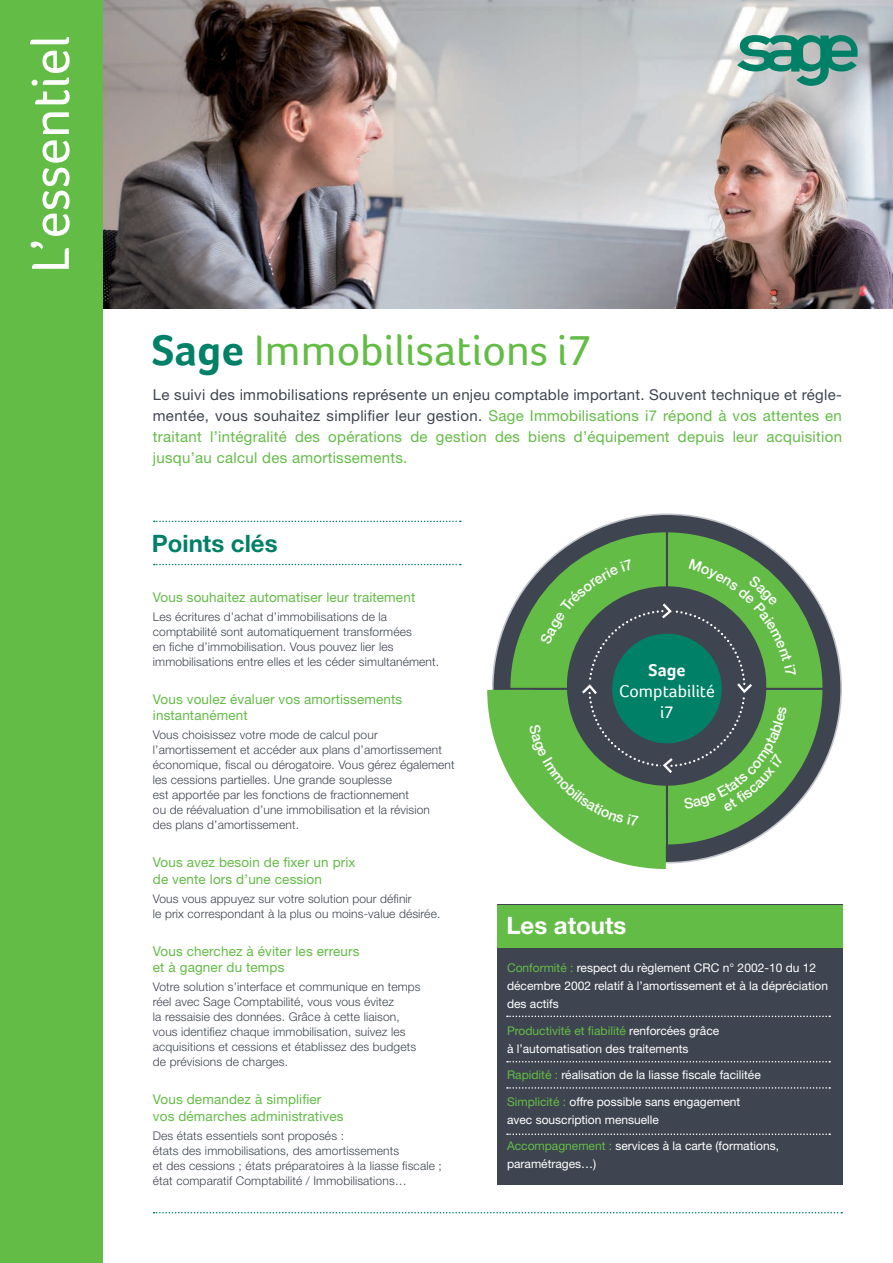
<style>
.page{position:relative;width:893px;height:1263px;background:#fff}
.page>*{position:absolute;margin:0;border:0;box-sizing:border-box;transform-origin:0 0}
.t1{font:54.75px "Foco";color:#fff}
.t2{font:43.95px "Foco";color:#63bc46}
.t3{font:700 24px "Helvetica Neue LT Std";color:#008167}
.t4{font:700 24px "Helvetica Neue LT Std";color:#fff}
.t5{font:17.55px/20.7px "Foco";color:#fff;text-align:center}
.t6{font:700 17.55px "Foco";color:#fff}
.t7{font:15px/21px "Helvetica Neue LT Std";letter-spacing:.02em;color:#63bc46;text-align:justify}
.t8{font:13.5px/16.5px "Helvetica Neue LT Std";letter-spacing:.01em;color:#63bc46}
.t9{font:300 12px/15px "Helvetica Neue LT Std";letter-spacing:.01em;color:#3f4550}
.t10{font:12px/18px "Helvetica Neue LT Std";color:#fff}
.s1{font-weight:700;color:#008167}
.s2{color:#3f4550}
.s3{color:#63bc46}
</style>
<div class="page">
<img style="left:102px;top:0;width:791px;height:308px">
<svg style="left:737px;top:35px;width:121px;height:51px;background:#6aa79b"></svg>
<svg style="left:154px;top:564px;width:307px;height:1px"></svg>
<svg style="left:154px;top:521px;width:307px;height:1px"></svg>
<svg style="left:154px;top:1212px;width:688px;height:1px"></svg>
<div style="left:0;top:0;width:102px;height:1263px;background:#63bc46"></div>
<div style="left:497px;top:905px;width:346px;height:280px;background:#3f4550"></div>
<div style="left:497px;top:905px;width:346px;height:43px;background:#63bc46"></div>
<svg style="left:507px;top:1015px;width:323px;height:2px"></svg>
<svg style="left:507px;top:1061px;width:323px;height:1px"></svg>
<svg style="left:507px;top:1087px;width:323px;height:2px"></svg>
<svg style="left:507px;top:1133px;width:323px;height:2px"></svg>
<svg style="left:549px;top:526px;width:280px;height:281px"></svg>
<hr style="left:666px;top:521px;width:2px;height:335px;background:#3f4550">
<hr style="left:500px;top:688px;width:338px;height:2px;background:#3f4550">
<svg style="left:487px;top:559px;width:309px;height:310px;background:#659d66"></svg>
<h1 class="t1" style="left:19px;top:273px;width:239px;rotate:-90deg">L’essentiel</h1>
<h2 class="t2" style="left:152px;top:325px;width:441px"><span class="s1">Sage</span> Immobilisations i7</h2>
<p class="t7" style="left:153px;top:384px;width:691px"><span class="s2">Le suivi des immobilisations représente un enjeu comptable important. Souvent technique et régle&shy;mentée, vous souhaitez simplifier leur gestion.</span> Sage Immobilisations i7 répond à vos attentes en traitant l’intégralité des opérations de gestion des biens d’équipement depuis leur acquisition jusqu’au calcul des amortissements.</p>
<h3 class="t3" style="left:152px;top:528px;width:127px">Points clés</h3>
<p class="t8" style="left:153px;top:588px;width:264px">Vous souhaitez automatiser leur traitement</p>
<p class="t9" style="left:153px;top:609px;width:288px">Les écritures d’achat d’immobilisations de la comptabilité sont automatiquement transformées<br>en fiche d’immobilisation. Vous pouvez lier les immobilisations entre elles et les céder simultanément.</p>
<p class="t8" style="left:153px;top:690px;width:251px">Vous voulez évaluer vos amortissements instantanément</p>
<p class="t9" style="left:153px;top:727px;width:303px">Vous choisissez votre mode de calcul pour l’amortissement et accéder aux plans d’amortissement économique, fiscal ou dérogatoire. Vous gérez également les cessions partielles. Une grande souplesse<br>est apportée par les fonctions de fractionnement<br>ou de réévaluation d’une immobilisation et la révision<br>des plans d’amortissement.</p>
<p class="t8" style="left:153px;top:854px;width:204px">Vous avez besoin de fixer un prix de vente lors d’une cession</p>
<p class="t9" style="left:153px;top:891px;width:289px">Vous vous appuyez sur votre solution pour définir<br>le prix correspondant à la plus ou moins-value désirée.</p>
<p class="t8" style="left:153px;top:942px;width:208px">Vous cherchez à éviter les erreurs et à gagner du temps</p>
<p class="t9" style="left:153px;top:979px;width:269px">Votre solution s’interface et communique en temps réel avec Sage Comptabilité, vous vous évitez<br>la ressaisie des données. Grâce à cette liaison, vous identifiez chaque immobilisation, suivez les acquisitions et cessions et établissez des budgets de prévisions de charges.</p>
<p class="t8" style="left:153px;top:1091px;width:192px">Vous demandez à simplifier vos démarches administratives</p>
<p class="t9" style="left:153px;top:1128px;width:290px">Des états essentiels sont proposés :<br>états des immobilisations, des amortissements<br>et des cessions ; états préparatoires à la liasse fiscale ; état comparatif Comptabilité / Immobilisations…</p>
<h3 class="t6" style="left:649px;top:660px;width:38px">Sage</h3>
<h3 class="t5" style="left:619px;top:680px;width:97px">Comptabilité i7</h3>
<h3 class="t4" style="left:506px;top:910px;width:122px">Les atouts</h3>
<p class="t10" style="left:507px;top:959px;width:322px"><span class="s3">Conformité :</span> respect du règlement CRC n° 2002-10 du 12 décembre 2002 relatif à l’amortissement et à la dépréciation des actifs</p>
<p class="t10" style="left:507px;top:1021px;width:214px"><span class="s3">Productivité et fiabilité</span> renforcées grâce à l’automatisation des traitements</p>
<p class="t10" style="left:507px;top:1066px;width:255px"><span class="s3">Rapidité :</span> réalisation de la liasse fiscale facilitée</p>
<p class="t10" style="left:507px;top:1092px;width:235px"><span class="s3">Simplicité :</span> offre possible sans engagement avec souscription mensuelle</p>
<p class="t10" style="left:507px;top:1137px;width:274px"><span class="s3">Accompagnement :</span> services à la carte (formations, paramétrages…)</p>
</div>
